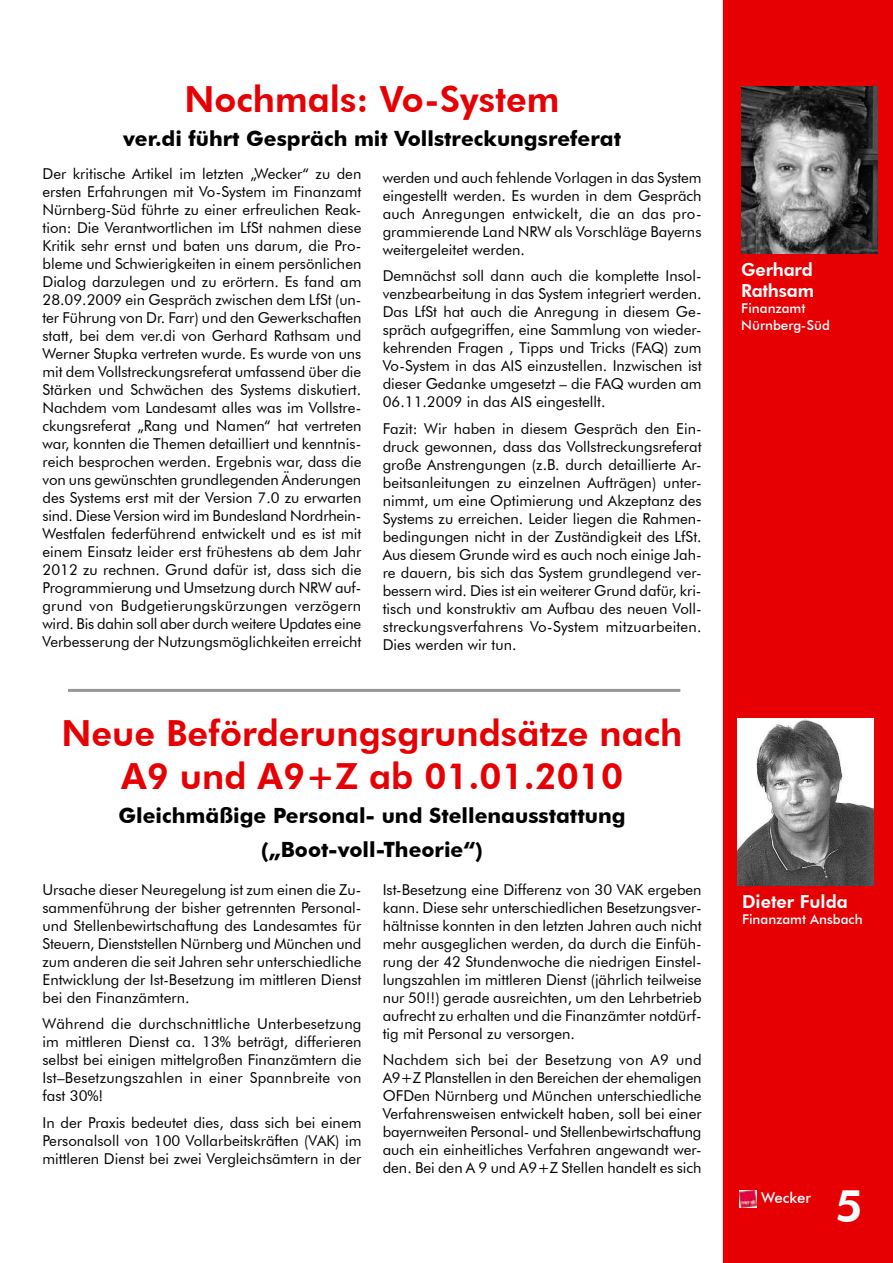
<style>
.page{position:relative;width:893px;height:1263px;background:#fff}
.page>*{position:absolute;margin:0;border:0;box-sizing:border-box;transform-origin:0 0}
.t1{font:800 45px "Futura BT";color:#fff}
.t2{font:800 36px/43.2px "Futura BT";color:#e60004;text-align:center}
.t3{font:700 21px/33.8px "Futura BT";color:#000;text-align:center}
.t4{font:800 18px/21.6px "Futura BT";letter-spacing:-.01em;color:#fff}
.t5{font:15px/18px "Futura BT";color:#000;text-align:justify}
.t6{font:500 15px "Futura BT";color:#fff}
.t7{font:500 13.5px/16.2px "Futura BT";color:#fff}
</style>
<div class="page">
<div style="left:723px;top:0;width:170px;height:1263px;background:#e60004"></div>
<img style="left:740px;top:1190px;width:17px;height:17px">
<img style="left:741px;top:86px;width:136px;height:167px">
<img style="left:738px;top:719px;width:136px;height:166px">
<hr style="left:68px;top:689px;width:612px;height:3px;background:#97979b">
<h2 class="t2" style="left:184px;top:78px;width:377px">Nochmals: Vo-System</h2>
<h3 class="t3" style="left:123px;top:122px;width:499px">ver.di führt Gespräch mit Vollstreckungsreferat</h3>
<p class="t5" style="left:42px;top:164px;width:320px">Der kritische Artikel im letzten „Wecker“ zu den ersten Erfahrungen mit Vo-System im Finanzamt Nürnberg-Süd führte zu einer erfreulichen Reak&shy;tion: Die Verantwortlichen im LfSt nahmen diese Kritik sehr ernst und baten uns darum, die Pro&shy;bleme und Schwierigkeiten in einem persönlichen Dialog darzulegen und zu erörtern. Es fand am 28.09.2009 ein Gespräch zwischen dem LfSt (un&shy;ter Führung von Dr. Farr) und den Gewerkschaften statt, bei dem ver.di von Gerhard Rathsam und Werner Stupka vertreten wurde. Es wurde von uns mit dem Vollstreckungsreferat umfassend über die Stärken und Schwächen des Systems diskutiert.<br>Nachdem vom Landesamt alles was im Vollstre&shy;ckungsreferat „Rang und Namen“ hat vertreten war, konnten die Themen detailliert und kenntnis&shy;reich besprochen werden. Ergebnis war, dass die von uns gewünschten grundlegenden Änderungen des Systems erst mit der Version 7.0 zu erwarten sind. Diese Version wird im Bundesland Nordrhein-Westfalen federführend entwickelt und es ist mit einem Einsatz leider erst frühestens ab dem Jahr 2012 zu rechnen. Grund dafür ist, dass sich die Programmierung und Umsetzung durch NRW auf&shy;grund von Budgetierungskürzungen verzögern wird. Bis dahin soll aber durch weitere Updates eine Verbesserung der Nutzungsmöglichkeiten erreicht</p>
<p class="t5" style="left:383px;top:168px;width:320px">werden und auch fehlende Vorlagen in das System eingestellt werden. Es wurden in dem Gespräch auch Anregungen entwickelt, die an das pro&shy;grammierende Land NRW als Vorschläge Bayerns weitergeleitet werden.</p>
<p class="t5" style="left:383px;top:267px;width:320px">Demnächst soll dann auch die komplette Insol&shy;venzbearbeitung in das System integriert werden.<br>Das LfSt hat auch die Anregung in diesem Ge&shy;spräch aufgegriffen, eine Sammlung von wieder&shy;kehrenden Fragen , Tipps und Tricks (FAQ) zum Vo-System in das AIS einzustellen. Inzwischen ist dieser Gedanke umgesetzt – die FAQ wurden am 06.11.2009 in das AIS eingestellt.</p>
<p class="t5" style="left:383px;top:419px;width:320px">Fazit: Wir haben in diesem Gespräch den Ein&shy;druck gewonnen, dass das Vollstreckungsreferat große Anstrengungen (z.B. durch detaillierte Ar&shy;beitsanleitungen zu einzelnen Aufträgen) unter&shy;nimmt, um eine Optimierung und Akzeptanz des Systems zu erreichen. Leider liegen die Rahmen&shy;bedingungen nicht in der Zuständigkeit des LfSt.<br>Aus diesem Grunde wird es auch noch einige Jah&shy;re dauern, bis sich das System grundlegend ver&shy;bessern wird. Dies ist ein weiterer Grund dafür, kri&shy;tisch und konstruktiv am Aufbau des neuen Voll&shy;streckungsverfahrens Vo-System mitzuarbeiten.<br>Dies werden wir tun.</p>
<h2 class="t2" style="left:62px;top:711px;width:622px">Neue Beförderungsgrundsätze nach<br>A9 und A9+Z ab 01.01.2010</h2>
<h3 class="t3" style="left:119px;top:798px;width:509px">Gleichmäßige Personal- und Stellenausstattung („Boot-voll-Theorie“)</h3>
<p class="t5" style="left:43px;top:880px;width:320px">Ursache dieser Neuregelung ist zum einen die Zu&shy;sammenführung der bisher getrennten Personal&shy;und Stellenbewirtschaftung des Landesamtes für Steuern, Dienststellen Nürnberg und München und zum anderen die seit Jahren sehr unterschiedliche Entwicklung der Ist-Besetzung im mittleren Dienst bei den Finanzämtern.</p>
<p class="t5" style="left:43px;top:1015px;width:320px">Während die durchschnittliche Unterbesetzung im mittleren Dienst ca. 13% beträgt, differieren selbst bei einigen mittelgroßen Finanzämtern die Ist–Besetzungszahlen in einer Spannbreite von fast 30%!</p>
<p class="t5" style="left:43px;top:1113px;width:320px">In der Praxis bedeutet dies, dass sich bei einem Personalsoll von 100 Vollarbeitskräften (VAK) im mittleren Dienst bei zwei Vergleichsämtern in der</p>
<p class="t5" style="left:383px;top:880px;width:320px">Ist-Besetzung eine Differenz von 30 VAK ergeben kann. Diese sehr unterschiedlichen Besetzungsver&shy;hältnisse konnten in den letzten Jahren auch nicht mehr ausgeglichen werden, da durch die Einfüh&shy;rung der 42 Stundenwoche die niedrigen Einstel&shy;lungszahlen im mittleren Dienst (jährlich teilweise nur 50!!) gerade ausreichten, um den Lehrbetrieb aufrecht zu erhalten und die Finanzämter notdürf&shy;tig mit Personal zu versorgen.</p>
<p class="t5" style="left:383px;top:1051px;width:320px">Nachdem sich bei der Besetzung von A9 und A9+Z Planstellen in den Bereichen der ehemaligen OFDen Nürnberg und München unterschiedliche Verfahrensweisen entwickelt haben, soll bei einer bayernweiten Personal- und Stellenbewirtschaftung auch ein einheitliches Verfahren angewandt wer&shy;den. Bei den A 9 und A9+Z Stellen handelt es sich</p>
<p class="t4" style="left:741px;top:258px;width:74px">Gerhard<br>Rathsam</p>
<p class="t7" style="left:741px;top:300px;width:90px">Finanzamt<br>Nürnberg-Süd</p>
<p class="t4" style="left:742px;top:891px;width:107px">Dieter Fulda</p>
<p class="t7" style="left:742px;top:911px;width:122px">Finanzamt Ansbach</p>
<p class="t6" style="left:761px;top:1188px;width:52px">Wecker</p>
<h1 class="t1" style="left:836px;top:1178px;width:29px">5</h1>
</div>
